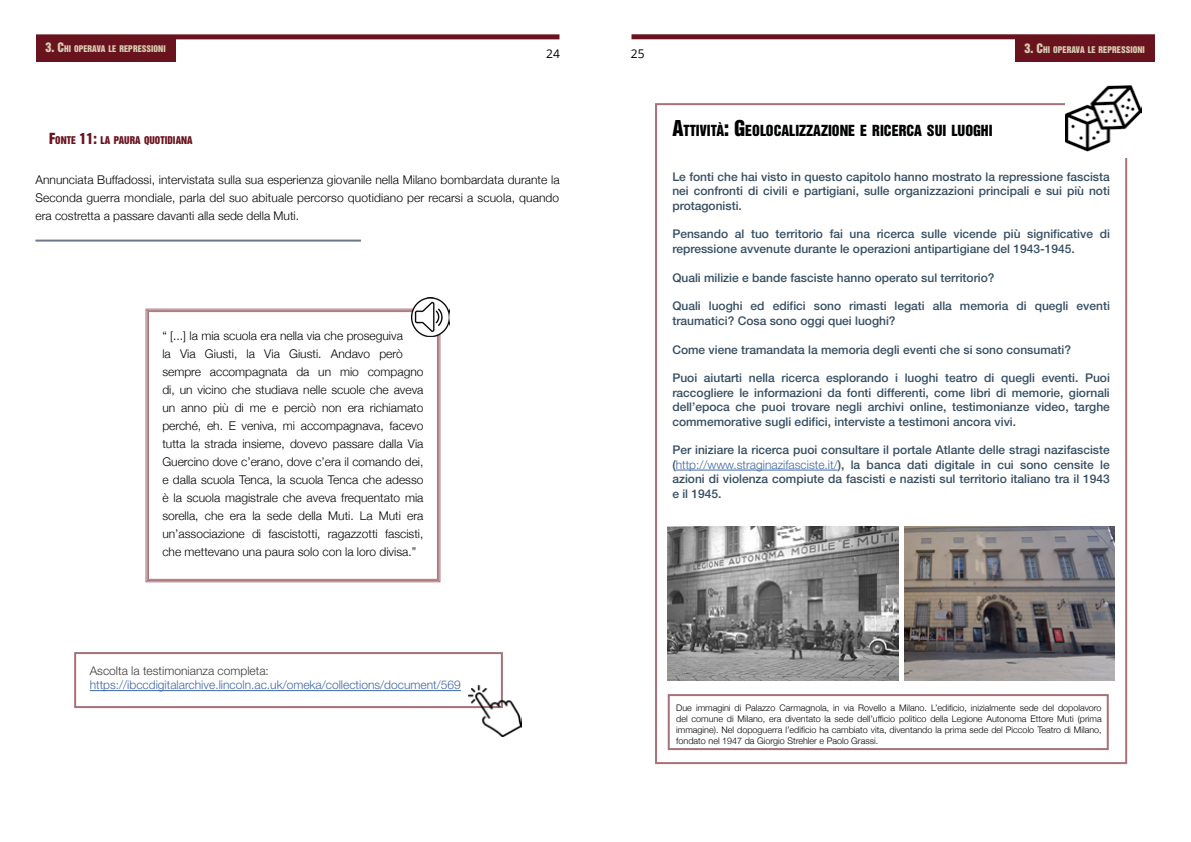
<style>
.page{position:relative;width:1191px;height:842px;background:#fff}
.page>*{position:absolute;margin:0;border:0;box-sizing:border-box;transform-origin:0 0}
.t1{font:14px "Helvetica Inserat LT Std";color:#010202}
.t2{font:500 12px/14.4px "Helvetica Neue LT Pro";color:#364e62;text-align:justify}
.Edupack_paragrafo_ba{font:300 12px/18px "Helvetica Neue";color:#010202;text-align:justify}
.t3{font:300 12px "Helvetica Neue LT Pro";color:#3f68a5}
.Sources{font:300 12px "Helvetica Neue LT Pro";color:#3c3c3b}
.t4{font:12px "Open Sans";color:#000}
.t5{font:9.8px "Helvetica Inserat LT Std";color:#69131e}
.t6{font:300 9px/11px "Helvetica Neue";color:#010202;text-align:justify}
.t7{font:8.4px "Helvetica Inserat LT Std";color:#d7cdb2}
.s1{font-size:12px}
.s2{font-size:20px}
.s3{font-size:14px}
.s4{font-weight:300;color:#3f68a5}
</style>
<div class="page">
<div style="left:36px;top:34px;width:523px;height:5px;background:#69131e"></div>
<div style="left:631px;top:34px;width:524px;height:5px;background:#69131e"></div>
<div style="left:36px;top:36px;width:140px;height:25px;background:#69131e"></div>
<div style="left:1015px;top:36px;width:140px;height:26px;background:#69131e"></div>
<hr style="left:35px;top:240px;width:326px;height:2px;background:#6c7888">
<div style="left:655px;top:103px;width:472px;height:661px;background:#fff;border:2px solid #a67179"></div>
<hr style="left:675px;top:470px;width:162px;height:1px;background:#3f68a5">
<img style="left:1065px;top:85px;width:76px;height:73px">
<img style="left:904px;top:526px;width:210px;height:154px">
<img style="left:668px;top:526px;width:230px;height:154px">
<div style="left:668px;top:694px;width:440px;height:56px;background:#fff;border:2px solid #a67179"></div>
<svg style="left:145px;top:309px;width:295px;height:273px"></svg>
<div style="left:148px;top:311px;width:290px;height:269px;border:1px solid #a67179"></div>
<img style="left:411px;top:297px;width:39px;height:40px">
<div style="left:74px;top:652px;width:429px;height:56px;background:#fff;border:2px solid #a67179"></div>
<hr style="left:90px;top:690px;width:371px;height:1px;background:#3f68a5">
<img style="left:468px;top:685px;width:53px;height:51px">
<p class="t7" style="left:45px;top:44px;width:122px"><span class="s1">3. C</span>HI OPERAVA LE REPRESSIONI</p>
<p class="t7" style="left:1024px;top:44px;width:121px"><span class="s1">3. C</span>HI OPERAVA LE REPRESSIONI</p>
<p class="t4" style="left:546px;top:45px;width:15px">24</p>
<p class="t4" style="left:631px;top:45px;width:15px">25</p>
<p class="t1" style="left:672px;top:122px;width:320px"><span class="s2">A</span>TTIVITÀ<span class="s2">: G</span>EOLOCALIZZAZIONE E RICERCA SUI LUOGHI</p>
<p class="t5" style="left:49px;top:134px;width:112px"><span class="s3">F</span>ONTE <span class="s3">11:</span> LA PAURA QUOTIDIA</p>
<p class="t5" style="left:181px;top:134px;width:13px">NA</p>
<p class="Edupack_paragrafo_ba" style="left:35px;top:170px;width:526px">Annunciata Buffadossi, intervistata sulla sua esperienza giovanile nella Milano bombardata durante la Seconda guerra mondiale, parla del suo abituale percorso quotidiano per recarsi a scuola, quando era costretta a passare davanti alla sede della Muti.</p>
<p class="t2" style="left:672px;top:169px;width:439px">Le fonti che hai visto in questo capitolo hanno mostrato la repressione fascista nei confronti di civili e partigiani, sulle organizzazioni principali e sui più noti protagonisti.</p>
<p class="t2" style="left:672px;top:227px;width:439px">Pensando al tuo territorio fai una ricerca sulle vicende più significative di repressione avvenute durante le operazioni antipartigiane del 1943-1945.</p>
<p class="t2" style="left:672px;top:270px;width:324px">Quali milizie e bande fasciste hanno operato sul territorio?</p>
<p class="t2" style="left:672px;top:299px;width:439px">Quali luoghi ed edifici sono rimasti legati alla memoria di quegli eventi traumatici? Cosa sono oggi quei luoghi?</p>
<p class="t2" style="left:672px;top:342px;width:400px">Come viene tramandata la memoria degli eventi che si sono consumati?</p>
<p class="t2" style="left:672px;top:371px;width:439px">Puoi aiutarti nella ricerca esplorando i luoghi teatro di quegli eventi. Puoi raccogliere le informazioni da fonti differenti, come libri di memorie, giornali dell’epoca che puoi trovare negli archivi online, testimonianze video, targhe commemorative sugli edifici, interviste a testimoni ancora vivi.</p>
<p class="t2" style="left:672px;top:443px;width:439px">Per iniziare la ricerca puoi consultare il portale Atlante delle stragi nazifasciste (<span class="s4">http://www.straginazifasciste.it/</span>), la banca dati digitale in cui sono censite le azioni di violenza compiute da fascisti e nazisti sul territorio italiano tra il 1943 e il 1945.</p>
<p class="Edupack_paragrafo_ba" style="left:162px;top:327px;width:263px;text-align:left">“ [...] la mia scuola era nella via che proseguiva<br>la Via Giusti, la Via Giusti. Andavo però sempre accompagnata da un mio compagno di, un vicino che studiava nelle scuole che aveva un anno più di me e perciò non era richiamato perché, eh. E veniva, mi accompagnava, facevo tutta la strada insieme, dovevo passare dalla Via Guercino dove c’erano, dove c’era il comando dei, e dalla scuola Tenca, la scuola Tenca che adesso è la scuola magistrale che aveva frequentato mia sorella, che era la sede della Muti. La Muti era un’associazione di fascistotti, ragazzotti fascisti, che mettevano una paura solo con la loro divisa.”</p>
<p class="Sources" style="left:90px;top:663px;width:181px">Ascolta la testimonianza completa:</p>
<p class="t3" style="left:90px;top:678px;width:372px">https://ibccdigitalarchive.lincoln.ac.uk/omeka/collections/document/569</p>
<p class="t6" style="left:676px;top:702px;width:427px">Due immagini di Palazzo Carmagnola, in via Rovello a Milano. L’edificio, inizialmente sede del dopolavoro del comune di Milano, era diventato la sede dell’ufficio politico della Legione Autonoma Ettore Muti (prima immagine). Nel dopoguerra l’edificio ha cambiato vita, diventando la prima sede del Piccolo Teatro di Milano, fondato nel 1947 da Giorgio Strehler e Paolo Grassi.</p>
</div>
